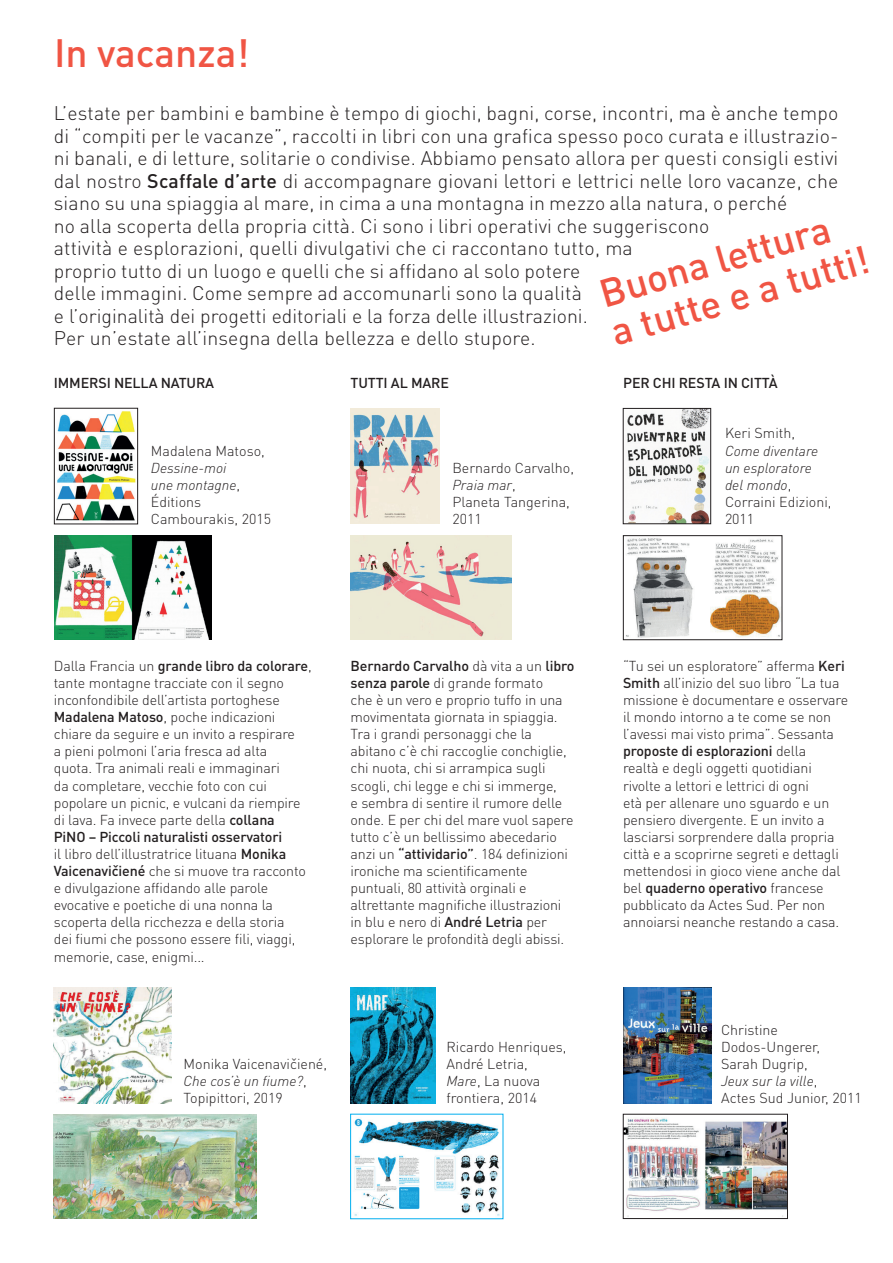
<style>
.page{position:relative;width:893px;height:1263px;background:#fff}
.page>*{position:absolute;margin:0;border:0;box-sizing:border-box;transform-origin:0 0}
.t1{font:500 39px "DIN Pro";color:#f05544}
.t2{font:500 38.85px/40.2px "DIN Pro";color:#f05544}
.t3{font:300 19.5px/22.5px "DIN Pro";letter-spacing:.01em;color:#231f20}
.t4{font:300 14.25px/17.1px "DIN Pro";letter-spacing:-.01em;color:#231f20}
.t5{font:italic 300 14.25px/17.1px "DIN Pro";color:#231f20}
.t6{font:500 14.25px "DIN Pro";letter-spacing:-.01em;color:#231f20}
.s1{font-weight:500}
.s2{font-style:italic}
.s3{font-style:normal}
</style>
<div class="page">
<img style="left:351px;top:408px;width:89px;height:116px">
<img style="left:351px;top:535px;width:161px;height:105px">
<img style="left:627px;top:410px;width:82px;height:112px">
<div style="left:623px;top:408px;width:88px;height:116px;border:1px solid #231f20"></div>
<img style="left:626px;top:538px;width:154px;height:100px">
<div style="left:623px;top:535px;width:159px;height:105px;border:1px solid #231f20"></div>
<img style="left:56px;top:411px;width:80px;height:110px">
<div style="left:54px;top:408px;width:84px;height:116px;border:1px solid #231f20"></div>
<img style="left:54px;top:535px;width:157px;height:105px">
<img style="left:351px;top:987px;width:84px;height:116px">
<img style="left:354px;top:1118px;width:146px;height:98px">
<img style="left:623px;top:987px;width:89px;height:116px">
<img style="left:625px;top:1118px;width:161px;height:99px">
<div style="left:623px;top:1114px;width:165px;height:105px;border:1px solid #231f20"></div>
<img style="left:54px;top:987px;width:118px;height:116px">
<img style="left:54px;top:1114px;width:203px;height:105px">
<h1 class="t1" style="left:54px;top:27px;width:197px">In vacanza!</h1>
<p class="t3" style="left:54px;top:101px;width:786px">L’estate per bambini e bambine è tempo di giochi, bagni, corse, incontri, ma è anche tempo di “compiti per le vacanze”, raccolti in libri con una grafica spesso poco curata e illustrazio&shy;ni banali, e di letture, solitarie o condivise. Abbiamo pensato allora per questi consigli estivi dal nostro <span class="s1">Scaffale d’arte</span> di accompagnare giovani lettori e lettrici nelle loro vacanze, che siano su una spiaggia al mare, in cima a una montagna in mezzo alla natura, o perché<br>no alla scoperta della propria città. Ci sono i libri operativi che suggeriscono<br>attività e esplorazioni, quelli divulgativi che ci raccontano tutto, ma<br>proprio tutto di un luogo e quelli che si affidano al solo potere<br>delle immagini. Come sempre ad accomunarli sono la qualità<br>e l’originalità dei progetti editoriali e la forza delle illustrazioni.<br>Per un’estate all’insegna della bellezza e dello stupore.</p>
<p class="t6" style="left:351px;top:373px;width:100px">TUTTI AL MARE</p>
<h2 class="t2" style="left:595px;top:273px;width:269px;rotate:-16deg">Buona lettura a tutte e a tutti!</h2>
<p class="t6" style="left:623px;top:373px;width:156px">PER CHI RESTA IN CITTÀ</p>
<p class="t6" style="left:54px;top:373px;width:162px">IMMERSI NELLA NATURA</p>
<p class="t4" style="left:151px;top:441px;width:115px">Madalena Matoso,</p>
<p class="t4" style="left:151px;top:458px;width:122px"><span class="s2">Dessine-moi<br>une montagne</span>,<br>Éditions<br>Cambourakis, 2015</p>
<p class="t4" style="left:452px;top:458px;width:123px">Bernardo Carvalho,<br><span class="s2">Praia mar</span>,<br>Planeta Tangerina,<br>2011</p>
<p class="t4" style="left:725px;top:424px;width:72px">Keri Smith,</p>
<p class="t5" style="left:725px;top:442px;width:108px">Come diventare un esploratore del mondo<span class="s3">,<br>Corraini Edizioni,<br>2011</span></p>
<p class="t4" style="left:54px;top:656px;width:259px">Dalla Francia un <span class="s1">grande libro da colorare</span>, tante montagne tracciate con il segno inconfondibile dell’artista portoghese <span class="s1">Madalena Matoso</span>, poche indicazioni chiare da seguire e un invito a respirare<br>a pieni polmoni l’aria fresca ad alta<br>quota. Tra animali reali e immaginari<br>da completare, vecchie foto con cui popolare un picnic, e vulcani da riempire di lava. Fa invece parte della <span class="s1">collana<br>PiNO – Piccoli naturalisti osservatori<br></span>il libro dell’illustratrice lituana <span class="s1">Monika Vaicenavičiené</span> che si muove tra racconto e divulgazione affidando alle parole evocative e poetiche di una nonna la scoperta della ricchezza e della storia<br>dei fiumi che possono essere fili, viaggi, memorie, case, enigmi...</p>
<p class="t4" style="left:351px;top:656px;width:225px"><span class="s1">Bernardo Carvalho</span> dà vita a un <span class="s1">libro senza parole</span> di grande formato<br>che è un vero e proprio tuffo in una movimentata giornata in spiaggia.<br>Tra i grandi personaggi che la abitano c’è chi raccoglie conchiglie, chi nuota, chi si arrampica sugli scogli, chi legge e chi si immerge,<br>e sembra di sentire il rumore delle onde. E per chi del mare vuol sapere tutto c’è un bellissimo abecedario anzi un <span class="s1">“attividario”</span>. 184 definizioni ironiche ma scientificamente puntuali, 80 attività orginali e altrettante magnifiche illustrazioni in blu e nero di <span class="s1">André Letria</span> per esplorare le profondità degli abissi.</p>
<p class="t4" style="left:184px;top:1054px;width:145px">Monika Vaicenavičiené,<br><span class="s2">Che cos’è un fiume?</span>,<br>Topipittori, 2019</p>
<p class="t4" style="left:446px;top:1037px;width:122px">Ricardo Henriques,<br>André Letria,<br><span class="s2">Mare</span>, La nuova frontiera, 2014</p>
<p class="t4" style="left:623px;top:656px;width:227px">“Tu sei un esploratore” afferma <span class="s1">Keri Smith</span> all’inizio del suo libro “La tua missione è documentare e osservare il mondo intorno a te come se non l’avessi mai visto prima”. Sessanta <span class="s1">proposte di esplorazioni</span> della<br>realtà e degli oggetti quotidiani rivolte a lettori e lettrici di ogni<br>età per allenare uno sguardo e un pensiero divergente. E un invito a lasciarsi sorprendere dalla propria città e a scoprirne segreti e dettagli mettendosi in gioco viene anche dal bel <span class="s1">quaderno operativo</span> francese pubblicato da Actes Sud. Per non annoiarsi neanche restando a casa.</p>
<p class="t4" style="left:721px;top:1020px;width:142px">Christine<br>Dodos-Ungerer,<br>Sarah Dugrip,<br><span class="s2">Jeux sur la ville</span>,<br>Actes Sud Junior, 2011</p>
</div>
